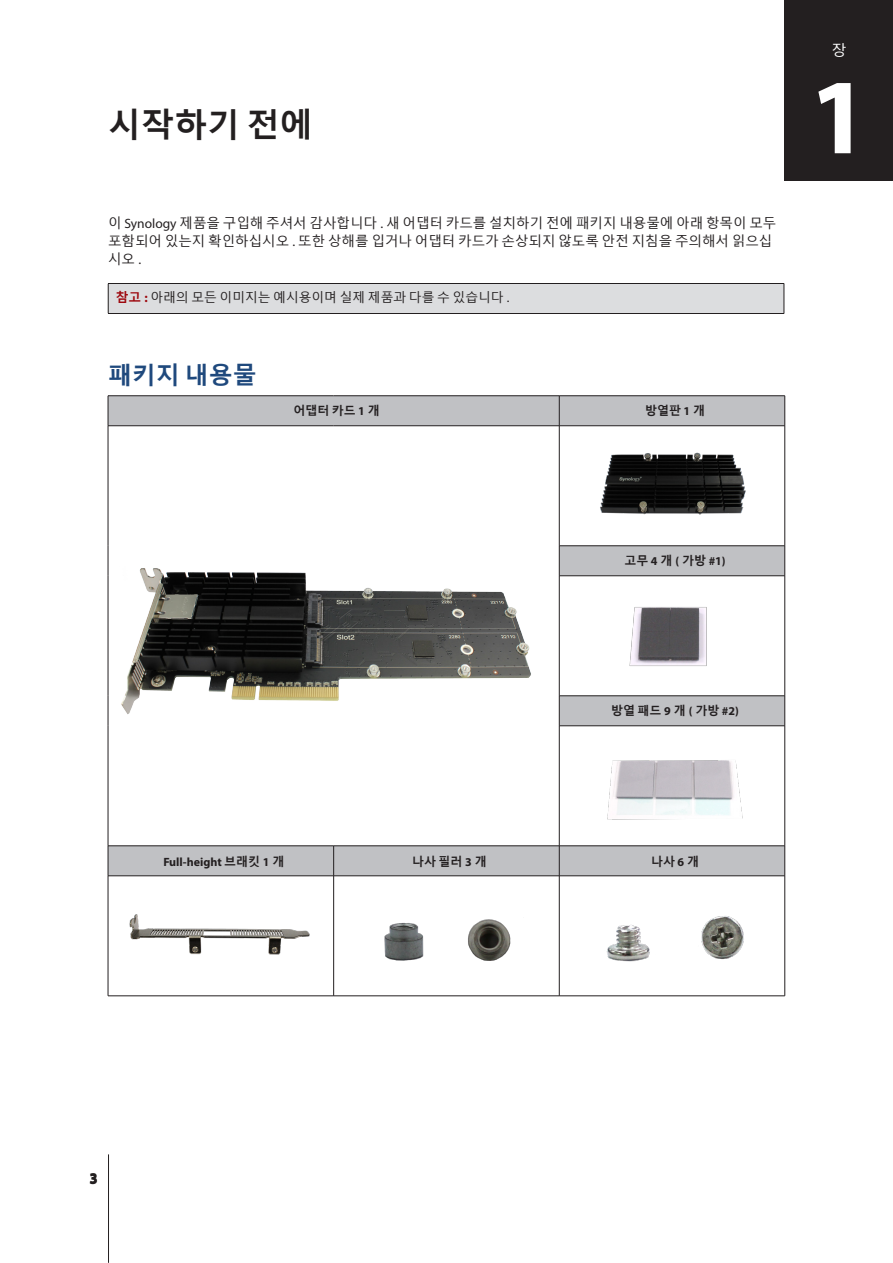
<style>
.page{position:relative;width:893px;height:1263px;background:#fff}
.page>*{position:absolute;margin:0;border:0;box-sizing:border-box;transform-origin:0 0}
.ChapterNum{font:700 108px "Myriad Pro";color:#fff}
.H1-ChapterTitle{font:700 33px "Malgun Gothic";color:#231f20}
.H3-sidebar{font:700 24px "Malgun Gothic";color:#1f497d}
.Chapter-center{font:15px "Malgun Gothic";color:#fff}
.PageNumber-sidebar{font:700 15px "Myriad Pro";color:#231f20}
.Body-sidebar{font:13.5px/18px "Malgun Gothic";color:#231f20}
.Warning-sidebar{font:12.75px "Malgun Gothic";color:#231f20}
.XHeadCenter{font:700 12px "Malgun Gothic";color:#231f20}
.XHeadCenter-2{font:700 12px "Myriad Pro";color:#231f20}
.s1{font-family:"Myriad Pro"}
.s2{font-weight:700;color:#9d070d}
.s3{font-family:"Myriad Pro";font-weight:700;color:#9d070d}
.s4{font-family:"Malgun Gothic"}
</style>
<div class="page">
<div style="left:108px;top:283px;width:676px;height:30px;background:#dcdddf"></div>
<hr style="left:108px;top:283px;width:676px;height:1px;background:#231f20">
<svg style="left:108px;top:284px;width:1px;height:29px"></svg>
<svg style="left:784px;top:284px;width:1px;height:29px"></svg>
<hr style="left:108px;top:313px;width:676px;height:1px;background:#231f20">
<svg style="left:109px;top:396px;width:675px;height:479px"></svg>
<hr style="left:108px;top:395px;width:226px;height:1px;background:#231f20">
<hr style="left:108px;top:396px;width:1px;height:30px;background:#231f20">
<hr style="left:334px;top:395px;width:225px;height:1px;background:#231f20">
<hr style="left:559px;top:395px;width:226px;height:1px;background:#231f20">
<hr style="left:559px;top:396px;width:1px;height:30px;background:#231f20">
<hr style="left:784px;top:396px;width:1px;height:30px;background:#231f20">
<hr style="left:108px;top:425px;width:226px;height:1px;background:#231f20">
<hr style="left:108px;top:426px;width:1px;height:120px;background:#231f20">
<hr style="left:334px;top:425px;width:225px;height:1px;background:#231f20">
<hr style="left:108px;top:726px;width:1px;height:120px;background:#231f20">
<hr style="left:559px;top:425px;width:226px;height:1px;background:#231f20">
<hr style="left:559px;top:426px;width:1px;height:120px;background:#231f20">
<hr style="left:784px;top:426px;width:1px;height:120px;background:#231f20">
<hr style="left:559px;top:545px;width:226px;height:1px;background:#231f20">
<hr style="left:559px;top:546px;width:1px;height:30px;background:#231f20">
<hr style="left:784px;top:546px;width:1px;height:30px;background:#231f20">
<hr style="left:559px;top:575px;width:226px;height:1px;background:#231f20">
<hr style="left:559px;top:696px;width:1px;height:30px;background:#231f20">
<hr style="left:784px;top:696px;width:1px;height:30px;background:#231f20">
<hr style="left:559px;top:725px;width:226px;height:1px;background:#231f20">
<hr style="left:108px;top:845px;width:226px;height:1px;background:#231f20">
<hr style="left:108px;top:846px;width:1px;height:30px;background:#231f20">
<hr style="left:334px;top:845px;width:225px;height:1px;background:#231f20">
<hr style="left:333px;top:846px;width:1px;height:30px;background:#231f20">
<hr style="left:559px;top:846px;width:1px;height:30px;background:#231f20">
<hr style="left:784px;top:846px;width:1px;height:30px;background:#231f20">
<hr style="left:108px;top:875px;width:226px;height:1px;background:#231f20">
<hr style="left:334px;top:875px;width:225px;height:1px;background:#231f20">
<hr style="left:559px;top:875px;width:226px;height:1px;background:#231f20">
<hr style="left:559px;top:876px;width:1px;height:120px;background:#231f20">
<hr style="left:784px;top:876px;width:1px;height:120px;background:#231f20">
<hr style="left:334px;top:995px;width:225px;height:1px;background:#231f20">
<hr style="left:559px;top:995px;width:226px;height:1px;background:#231f20">
<img style="left:108px;top:463px;width:451px;height:269px">
<img style="left:385px;top:610px;width:20px;height:5px">
<img style="left:390px;top:646px;width:20px;height:6px">
<img style="left:559px;top:426px;width:226px;height:108px">
<img style="left:559px;top:576px;width:226px;height:120px">
<img style="left:559px;top:726px;width:226px;height:120px">
<img style="left:108px;top:876px;width:226px;height:120px">
<img style="left:334px;top:893px;width:142px;height:103px">
<img style="left:424px;top:893px;width:87px;height:99px">
<img style="left:606px;top:916px;width:138px;height:46px">
<div style="left:785px;top:0;width:108px;height:180px;background:#231f20"></div>
<hr style="left:108px;top:1154px;width:1px;height:109px;background:#231f20">
<p class="H1-ChapterTitle" style="left:108px;top:106px;width:206px">시작하기 전에</p>
<p class="Body-sidebar" style="left:108px;top:214px;width:670px">이 <span class="s1">Synology</span> 제품을 구입해 주셔서 감사합니다 <span class="s1">.</span> 새 어댑터 카드를 설치하기 전에 패키지 내용물에 아래 항목이 모두 포함되어 있는지 확인하십시오 <span class="s1">.</span> 또한 상해를 입거나 어댑터 카드가 손상되지 않도록 안전 지침을 주의해서 읽으십 시오 <span class="s1">.</span></p>
<p class="Warning-sidebar" style="left:116px;top:290px;width:395px"><span class="s2">참고</span> <span class="s3">:</span> 아래의 모든 이미지는 예시용이며 실제 제품과 다를 수 있습니다 <span class="s1">.</span></p>
<p class="H3-sidebar" style="left:108px;top:361px;width:150px">패키지 내용물</p>
<p class="XHeadCenter" style="left:293px;top:404px;width:88px">어댑터 카드 <span class="s1">1</span> 개</p>
<p class="XHeadCenter" style="left:645px;top:404px;width:62px">방열판 <span class="s1">1</span> 개</p>
<p class="Chapter-center" style="left:832px;top:42px;width:16px">장</p>
<p class="ChapterNum" style="left:809px;top:46px;width:61px">1</p>
<p class="XHeadCenter" style="left:624px;top:554px;width:103px">고무 <span class="s1">4</span> 개 <span class="s1">(</span> 가방 <span class="s1">#1)</span></p>
<p class="XHeadCenter" style="left:611px;top:704px;width:129px">방열 패드 <span class="s1">9</span> 개 <span class="s1">(</span> 가방 <span class="s1">#2)</span></p>
<p class="XHeadCenter-2" style="left:163px;top:854px;width:122px">Full-height <span class="s4">브래킷</span> 1 <span class="s4">개</span></p>
<p class="XHeadCenter" style="left:412px;top:854px;width:76px">나사필러 <span class="s1">3</span> 개</p>
<p class="XHeadCenter" style="left:651px;top:854px;width:50px">나사 <span class="s1">6</span> 개</p>
<p class="PageNumber-sidebar" style="left:90px;top:1169px;width:10px">3</p>
</div>
